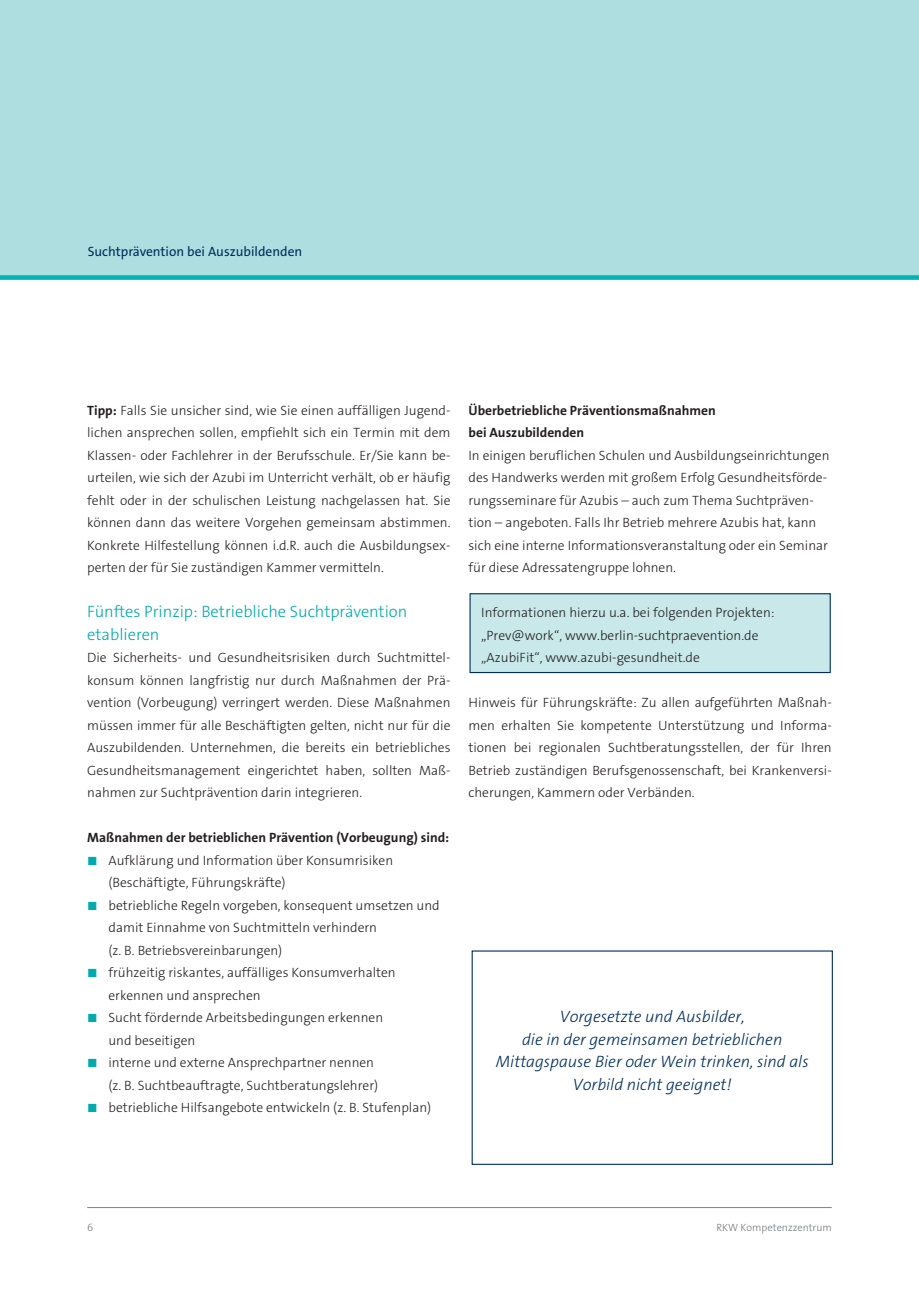
<style>
.page{position:relative;width:919px;height:1289px;background:#fff}
.page>*{position:absolute;margin:0;border:0;box-sizing:border-box;transform-origin:0 0}
.zitat{font:italic 300 16.5px/22.5px "The Sans Os F";color:#002e5e;text-align:center}
.subline_1_1_H2{font:300 16.5px/22.5px "The Sans Os F";color:#00aaad}
.copy_P{font:300 13.5px/22.5px "The Sans Os F";color:#231f20}
.copy_P_kasten{font:300 13.5px/22.5px "The Sans Os F";color:#231f20}
.subline_1_1_1_H3{font:700 13.5px "The Sans Os F";color:#231f20}
.t1{font:13.5px "The Sans Os F";color:#002e5e}
.t2{font:300 10.5px "The Sans Os F";color:#76787b}
.s1{font-weight:700}
.s2{font-size:12px;color:#00aaad}
</style>
<div class="page">
<div style="left:0;top:0;width:918px;height:280px;background:#aedee0"></div>
<div style="left:0;top:275px;width:918px;height:5px;background:#00b3b6"></div>
<hr style="left:87px;top:1207px;width:744px;height:1px;background:#808285">
<div style="left:469px;top:593px;width:361px;height:80px;background:#c8e8ea;border:1px solid #002e5e"></div>
<p class="t1" style="left:88px;top:243px;width:216px">Suchtprävention bei Auszubildenden</p>
<p class="copy_P" style="left:87px;top:399px;width:365px;text-align:justify"><span class="s1">Tipp:</span> Falls Sie unsicher sind, wie Sie einen auffälligen Jugend&shy;lichen ansprechen sollen, empfiehlt sich ein Termin mit dem Klassen- oder Fachlehrer in der Berufsschule. Er/Sie kann be&shy;urteilen, wie sich der Azubi im Unterricht verhält, ob er häufig fehlt oder in der schulischen Leistung nachgelassen hat. Sie können dann das weitere Vorgehen gemeinsam abstimmen.<br>Konkrete Hilfestellung können i.d.R. auch die Ausbildungsex&shy;perten der für Sie zuständigen Kammer vermitteln.</p>
<h2 class="subline_1_1_H2" style="left:87px;top:600px;width:322px">Fünftes Prinzip: Betriebliche Suchtprävention etablieren</h2>
<p class="copy_P" style="left:87px;top:646px;width:365px;text-align:justify">Die Sicherheits- und Gesundheitsrisiken durch Suchtmittel&shy;konsum können langfristig nur durch Maßnahmen der Prä&shy;vention (Vorbeugung) verringert werden. Diese Maßnahmen müssen immer für alle Beschäftigten gelten, nicht nur für die Auszubildenden. Unternehmen, die bereits ein betriebliches Gesundheitsmanagement eingerichtet haben, sollten Maß&shy;nahmen zur Suchtprävention darin integrieren.</p>
<h3 class="subline_1_1_1_H3" style="left:87px;top:829px;width:363px">Maßnahmen der betrieblichen Prävention (Vorbeugung) sind:</h3>
<p class="copy_P" style="left:108px;top:849px;width:286px;text-indent:-21px"><span class="s2">◼</span> Aufklärung und Information über Konsumrisiken (Beschäftigte, Führungskräfte)</p>
<p class="copy_P" style="left:108px;top:894px;width:333px;text-indent:-21px"><span class="s2">◼</span> betriebliche Regeln vorgeben, konsequent umsetzen und damit Einnahme von Suchtmitteln verhindern<br>(z. B. Betriebsvereinbarungen)</p>
<p class="copy_P" style="left:108px;top:961px;width:289px;text-indent:-21px"><span class="s2">◼</span> frühzeitig riskantes, auffälliges Konsumverhalten erkennen und ansprechen</p>
<p class="copy_P" style="left:108px;top:1006px;width:276px;text-indent:-21px"><span class="s2">◼</span> Sucht fördernde Arbeitsbedingungen erkennen und beseitigen</p>
<p class="copy_P" style="left:108px;top:1051px;width:271px;text-indent:-21px"><span class="s2">◼</span> interne und externe Ansprechpartner nennen (z. B. Suchtbeauftragte, Suchtberatungslehrer)</p>
<p class="copy_P" style="left:87px;top:1096px;width:345px"><span class="s2">◼</span> betriebliche Hilfsangebote entwickeln (z. B. Stufenplan)</p>
<p class="copy_P" style="left:468px;top:399px;width:362px"><span class="s1">Überbetriebliche Präventionsmaßnahmen<br>bei Auszubildenden<br></span>In einigen beruflichen Schulen und Ausbildungseinrichtungen des Handwerks werden mit großem Erfolg Gesundheitsförde&shy;rungsseminare für Azubis – auch zum Thema Suchtpräven&shy;tion – angeboten. Falls Ihr Betrieb mehrere Azubis hat, kann sich eine interne Informationsveranstaltung oder ein Seminar für diese Adressatengruppe lohnen.</p>
<p class="copy_P_kasten" style="left:481px;top:601px;width:295px">Informationen hierzu u.a. bei folgenden Projekten: „Prev@work“, www.berlin-suchtpraevention.de „AzubiFit“, www.azubi-gesundheit.de</p>
<p class="copy_P" style="left:468px;top:691px;width:365px;text-align:justify">Hinweis für Führungskräfte: Zu allen aufgeführten Maßnah&shy;men erhalten Sie kompetente Unterstützung und Informa&shy;tionen bei regionalen Suchtberatungsstellen, der für Ihren Betrieb zuständigen Berufsgenossenschaft, bei Krankenversi&shy;cherungen, Kammern oder Verbänden.</p>
<p class="zitat" style="left:559px;top:1005px;width:186px">Vorgesetzte und Ausbilder,</p>
<p class="zitat" style="left:496px;top:1028px;width:314px">die in der gemeinsamen betrieblichen<br>Mittagspause Bier oder Wein trinken, sind als<br>Vorbild nicht geeignet!</p>
<p class="t2" style="left:87px;top:1220px;width:8px">6</p>
<p class="t2" style="left:716px;top:1220px;width:117px">RKW Kompetenzzentrum</p>
</div>
